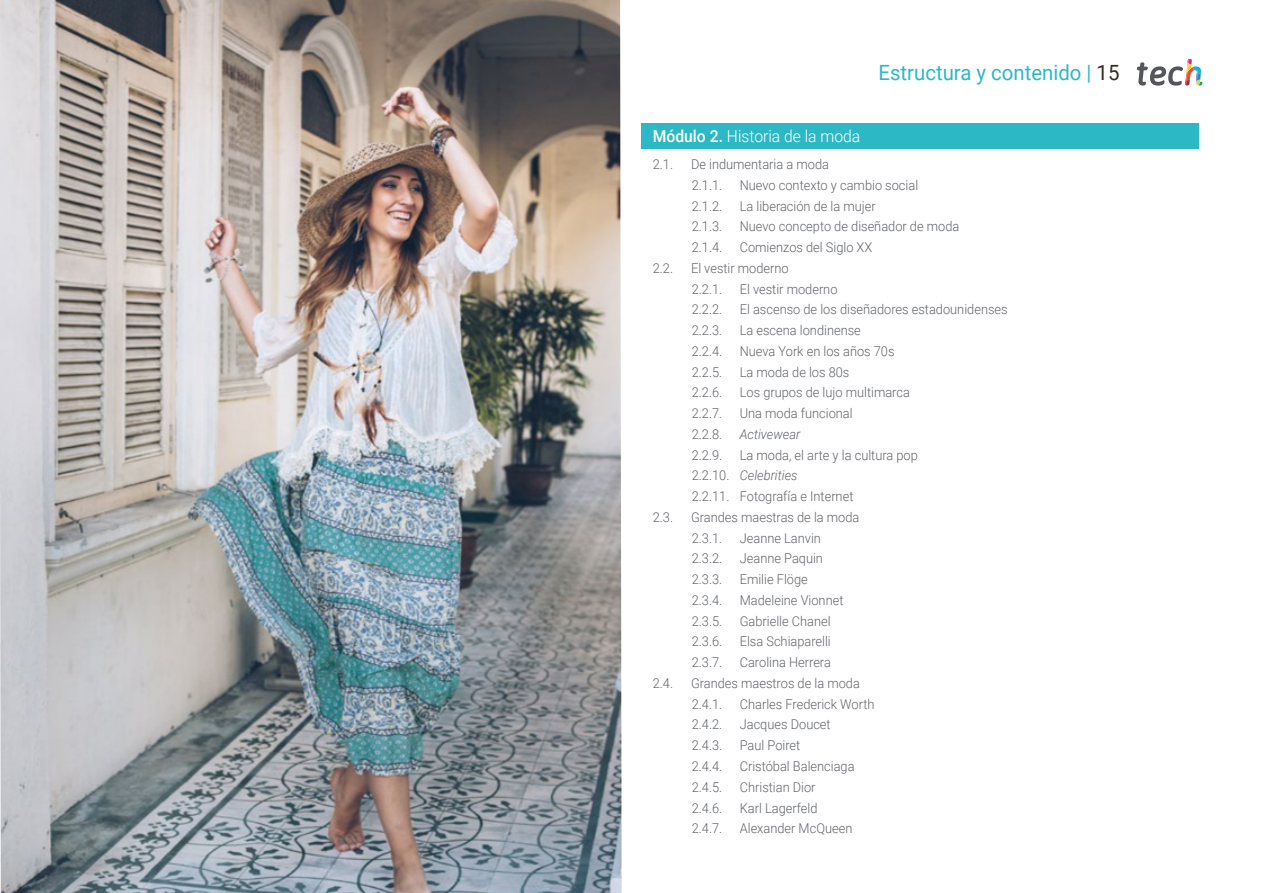
<style>
.page{position:relative;width:1263px;height:893px;background:#fff}
.page>*{position:absolute;margin:0;border:0;box-sizing:border-box;transform-origin:0 0}
.t1{font:21px "Roboto";color:#2db8c5}
.t2{font:300 16.5px "Roboto";color:#fff;scale:.95 1}
.t3{font:300 13.5px/20.7px "Roboto";color:#61646a;scale:.95 1}
.t4{font:italic 300 13.5px "Roboto";color:#61646a;scale:.95 1}
.s1{color:#312e20}
.s2{font-weight:500}
.s3{font-style:italic}
</style>
<div class="page">
<img style="left:0;top:0;width:622px;height:893px">
<svg style="left:1137px;top:59px;width:65px;height:27px"></svg>
<div style="left:642px;top:123px;width:557px;height:25px;background:#2db8c5"></div>
<h1 class="t1" style="left:878px;top:57px;width:242px">Estructura y contenido | <span class="s1">15</span></h1>
<p class="t2" style="left:653px;top:125px;width:220px"><span class="s2">Módulo 2.</span> Historia de la moda</p>
<p class="t3" style="left:653px;top:154px;width:23px">2.1.</p>
<p class="t3" style="left:691px;top:154px;width:147px">De indumentaria a moda<br>2.1.1.</p>
<p class="t3" style="left:740px;top:174px;width:189px">Nuevo contexto y cambio social</p>
<p class="t3" style="left:692px;top:195px;width:34px">2.1.2.</p>
<p class="t3" style="left:740px;top:195px;width:145px">La liberación de la mujer</p>
<p class="t3" style="left:692px;top:216px;width:34px">2.1.3.</p>
<p class="t3" style="left:740px;top:216px;width:233px">Nuevo concepto de diseñador de moda</p>
<p class="t3" style="left:692px;top:237px;width:34px">2.1.4.</p>
<p class="t3" style="left:740px;top:237px;width:141px">Comienzos del Siglo XX</p>
<p class="t3" style="left:653px;top:257px;width:23px">2.2.</p>
<p class="t3" style="left:691px;top:257px;width:104px">El vestir moderno<br>2.2.1.</p>
<p class="t3" style="left:740px;top:278px;width:104px">El vestir moderno</p>
<p class="t3" style="left:692px;top:299px;width:34px">2.2.2.</p>
<p class="t3" style="left:740px;top:299px;width:283px">El ascenso de los diseñadores estadounidenses</p>
<p class="t3" style="left:692px;top:320px;width:34px">2.2.3.</p>
<p class="t3" style="left:740px;top:320px;width:129px">La escena londinense</p>
<p class="t3" style="left:692px;top:340px;width:34px">2.2.4.</p>
<p class="t3" style="left:740px;top:340px;width:164px">Nueva York en los años 70s</p>
<p class="t3" style="left:692px;top:361px;width:34px">2.2.5.</p>
<p class="t3" style="left:740px;top:361px;width:117px">La moda de los 80s</p>
<p class="t3" style="left:692px;top:382px;width:34px">2.2.6.</p>
<p class="t3" style="left:740px;top:382px;width:181px">Los grupos de lujo multimarca</p>
<p class="t3" style="left:692px;top:403px;width:34px">2.2.7.</p>
<p class="t3" style="left:740px;top:403px;width:120px">Una moda funcional</p>
<p class="t3" style="left:692px;top:423px;width:34px">2.2.8.</p>
<p class="t4" style="left:740px;top:425px;width:65px">Activewear</p>
<p class="t3" style="left:692px;top:444px;width:34px">2.2.9.</p>
<p class="t3" style="left:692px;top:444px;width:239px;text-indent:48px">La moda, el arte y la cultura pop<br>2.2.10. <span class="s3">Celebrities<br></span>2.2.11. Fotografía e Internet</p>
<p class="t3" style="left:653px;top:506px;width:23px">2.3.</p>
<p class="t3" style="left:691px;top:506px;width:179px">Grandes maestras de la moda<br>2.3.1.</p>
<p class="t3" style="left:740px;top:527px;width:87px">Jeanne Lanvin</p>
<p class="t3" style="left:692px;top:548px;width:34px">2.3.2.</p>
<p class="t3" style="left:740px;top:548px;width:89px">Jeanne Paquin</p>
<p class="t3" style="left:692px;top:569px;width:34px">2.3.3.</p>
<p class="t3" style="left:740px;top:569px;width:73px">Emilie Flöge</p>
<p class="t3" style="left:692px;top:589px;width:34px">2.3.4.</p>
<p class="t3" style="left:740px;top:589px;width:111px">Madeleine Vionnet</p>
<p class="t3" style="left:692px;top:610px;width:34px">2.3.5.</p>
<p class="t3" style="left:740px;top:610px;width:97px">Gabrielle Chanel</p>
<p class="t3" style="left:692px;top:631px;width:34px">2.3.6.</p>
<p class="t3" style="left:740px;top:631px;width:97px">Elsa Schiaparelli</p>
<p class="t3" style="left:692px;top:652px;width:34px">2.3.7.</p>
<p class="t3" style="left:740px;top:652px;width:97px">Carolina Herrera</p>
<p class="t3" style="left:653px;top:672px;width:23px">2.4.</p>
<p class="t3" style="left:691px;top:672px;width:179px">Grandes maestros de la moda<br>2.4.1.</p>
<p class="t3" style="left:740px;top:693px;width:143px">Charles Frederick Worth</p>
<p class="t3" style="left:692px;top:714px;width:34px">2.4.2.</p>
<p class="t3" style="left:740px;top:714px;width:97px">Jacques Doucet</p>
<p class="t3" style="left:692px;top:735px;width:34px">2.4.3.</p>
<p class="t3" style="left:740px;top:735px;width:65px">Paul Poiret</p>
<p class="t3" style="left:692px;top:755px;width:34px">2.4.4.</p>
<p class="t3" style="left:740px;top:755px;width:122px">Cristóbal Balenciaga</p>
<p class="t3" style="left:692px;top:776px;width:34px">2.4.5.</p>
<p class="t3" style="left:740px;top:776px;width:81px">Christian Dior</p>
<p class="t3" style="left:692px;top:797px;width:34px">2.4.6.</p>
<p class="t3" style="left:740px;top:797px;width:83px">Karl Lagerfeld</p>
<p class="t3" style="left:692px;top:818px;width:34px">2.4.7.</p>
<p class="t3" style="left:740px;top:818px;width:120px">Alexander McQueen</p>
</div>
